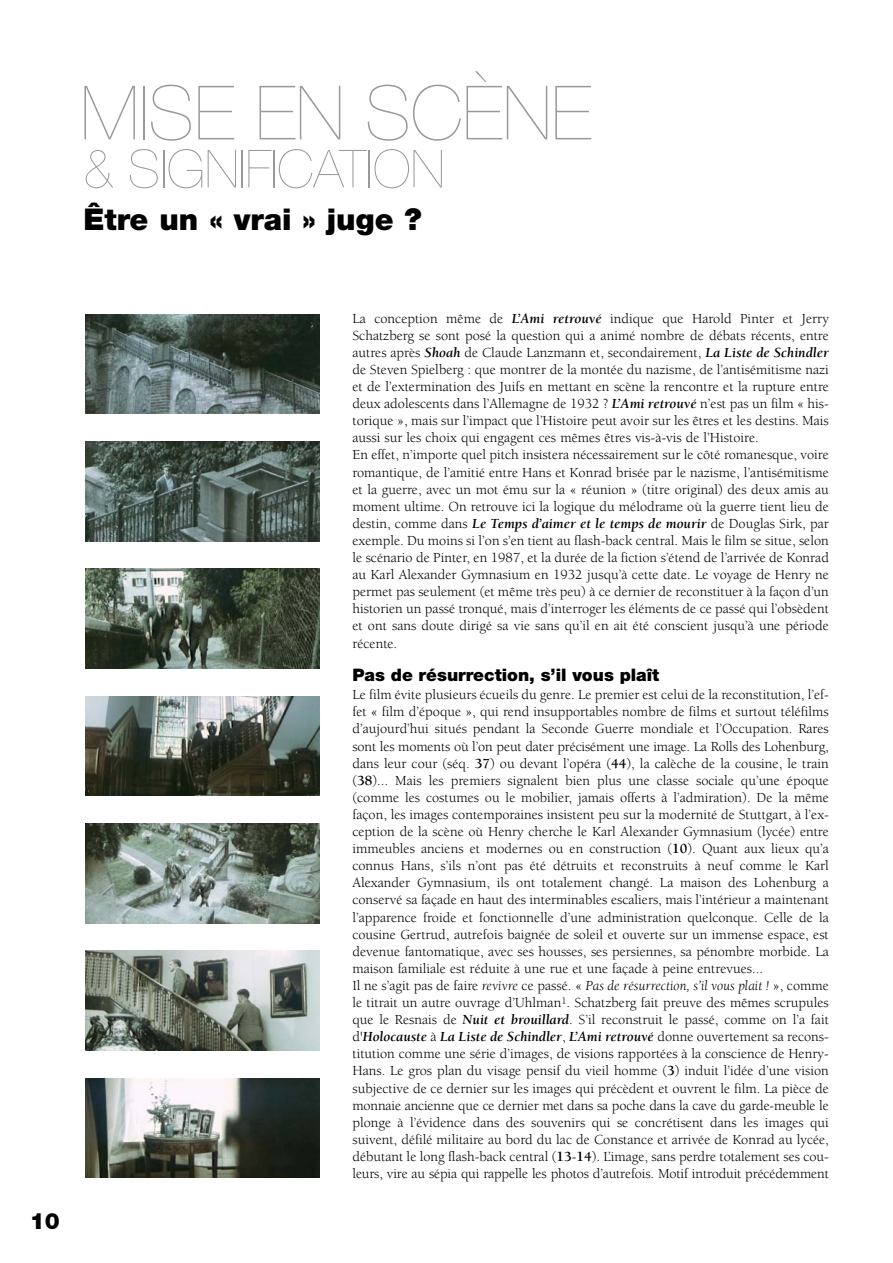
<style>
.page{position:relative;width:893px;height:1263px;background:#fff}
.page>*{position:absolute;margin:0;border:0;box-sizing:border-box;transform-origin:0 0}
.t1{font:200 75px "Helvetica Neue";color:#999}
.t2{font:200 52.5px "Helvetica Neue";color:#999}
.t3{font:900 30px "Helvetica Neue";color:#000}
.t4{font:900 22.5px "Helvetica Neue";color:#000}
.t5{font:900 17.25px "Helvetica Neue";color:#000}
.t6{font:14.25px/17.1px "Berkeley";color:#000}
.s1{font-weight:700;font-style:italic}
.s2{font-weight:700}
.s3{font-style:italic}
</style>
<div class="page">
<img style="left:85px;top:314px;width:234px;height:100px">
<img style="left:85px;top:442px;width:234px;height:99px">
<img style="left:85px;top:569px;width:234px;height:99px">
<img style="left:85px;top:696px;width:234px;height:100px">
<img style="left:85px;top:824px;width:234px;height:99px">
<img style="left:85px;top:951px;width:234px;height:99px">
<img style="left:85px;top:1078px;width:234px;height:100px">
<h1 class="t1" style="left:80px;top:86px;width:512px">MISE EN SCÈNE</h1>
<h2 class="t2" style="left:83px;top:150px;width:363px">&amp; SIGNIFICATION</h2>
<h3 class="t3" style="left:83px;top:209px;width:340px">Être un « vrai » juge ?</h3>
<h3 class="t4" style="left:30px;top:1212px;width:32px">10</h3>
<p class="t6" style="left:352px;top:311px;width:478px">La conception même de <span class="s1">L’Ami retrouvé</span> indique que Harold Pinter et Jerry Schatzberg se sont posé la question qui a animé nombre de débats récents, entre autres après <span class="s1">Shoah</span> de Claude Lanzmann et, secondairement, <span class="s1">La Liste de Schindler </span>de Steven Spielberg : que montrer de la montée du nazisme, de l’antisémitisme nazi et de l’extermination des Juifs en mettant en scène la rencontre et la rupture entre deux adolescents dans l’Allemagne de 1932 ? <span class="s1">L’Ami retrouvé</span> n’est pas un film « his&shy;torique », mais sur l’impact que l’Histoire peut avoir sur les êtres et les destins. Mais aussi sur les choix qui engagent ces mêmes êtres vis-à-vis de l’Histoire.<br>En effet, n’importe quel pitch insistera nécessairement sur le côté romanesque, voire romantique, de l’amitié entre Hans et Konrad brisée par le nazisme, l’antisémitisme et la guerre, avec un mot ému sur la « réunion » (titre original) des deux amis au moment ultime. On retrouve ici la logique du mélodrame où la guerre tient lieu de destin, comme dans <span class="s1">Le Temps d’aimer et le temps de mourir</span> de Douglas Sirk, par exemple. Du moins si l’on s’en tient au flash-back central. Mais le film se situe, selon le scénario de Pinter, en 1987, et la durée de la fiction s’étend de l’arrivée de Konrad au Karl Alexander Gymnasium en 1932 jusqu’à cette date. Le voyage de Henry ne permet pas seulement (et même très peu) à ce dernier de reconstituer à la façon d’un historien un passé tronqué, mais d’interroger les éléments de ce passé qui l’obsèdent et ont sans doute dirigé sa vie sans qu’il en ait été conscient jusqu’à une période récente.</p>
<p class="t5" style="left:352px;top:668px;width:308px">Pas de résurrection, s’il vous plaît</p>
<p class="t6" style="left:352px;top:687px;width:478px">Le film évite plusieurs écueils du genre. Le premier est celui de la reconstitution, l’ef&shy;fet « film d’époque », qui rend insupportables nombre de films et surtout téléfilms d’aujourd’hui situés pendant la Seconde Guerre mondiale et l’Occupation. Rares sont les moments où l’on peut dater précisément une image. La Rolls des Lohenburg, dans leur cour (séq. <span class="s2">37</span>) ou devant l’opéra (<span class="s2">44</span>), la calèche de la cousine, le train (<span class="s2">38</span>)... Mais les premiers signalent bien plus une classe sociale qu’une époque (comme les costumes ou le mobilier, jamais offerts à l’admiration). De la même façon, les images contemporaines insistent peu sur la modernité de Stuttgart, à l’ex&shy;ception de la scène où Henry cherche le Karl Alexander Gymnasium (lycée) entre immeubles anciens et modernes ou en construction (<span class="s2">10</span>). Quant aux lieux qu’a connus Hans, s’ils n’ont pas été détruits et reconstruits à neuf comme le Karl Alexander Gymnasium, ils ont totalement changé. La maison des Lohenburg a conservé sa façade en haut des interminables escaliers, mais l’intérieur a maintenant l’apparence froide et fonctionnelle d’une administration quelconque. Celle de la cousine Gertrud, autrefois baignée de soleil et ouverte sur un immense espace, est devenue fantomatique, avec ses housses, ses persiennes, sa pénombre morbide. La maison familiale est réduite à une rue et une façade à peine entrevues...<br>Il ne s’agit pas de faire <span class="s3">revivre</span> ce passé. « <span class="s3">Pas de résurrection, s’il vous plait !</span> », comme le titrait un autre ouvrage d’Uhlman<sup>1</sup>. Schatzberg fait preuve des mêmes scrupules que le Resnais de <span class="s1">Nuit et brouillard</span>. S’il reconstruit le passé, comme on l’a fait d'<span class="s1">Holocauste</span> à <span class="s1">La Liste de Schindler</span>, <span class="s1">L’Ami retrouvé</span> donne ouvertement sa recons&shy;titution comme une série d’images, de visions rapportées à la conscience de Henry-Hans. Le gros plan du visage pensif du vieil homme (<span class="s2">3</span>) induit l’idée d’une vision subjective de ce dernier sur les images qui précèdent et ouvrent le film. La pièce de monnaie ancienne que ce dernier met dans sa poche dans la cave du garde-meuble le plonge à l’évidence dans des souvenirs qui se concrétisent dans les images qui suivent, défilé militaire au bord du lac de Constance et arrivée de Konrad au lycée, débutant le long flash-back central (<span class="s2">13</span>-<span class="s2">14</span>). L’image, sans perdre totalement ses cou&shy;leurs, vire au sépia qui rappelle les photos d’autrefois. Motif introduit précédemment</p>
</div>
